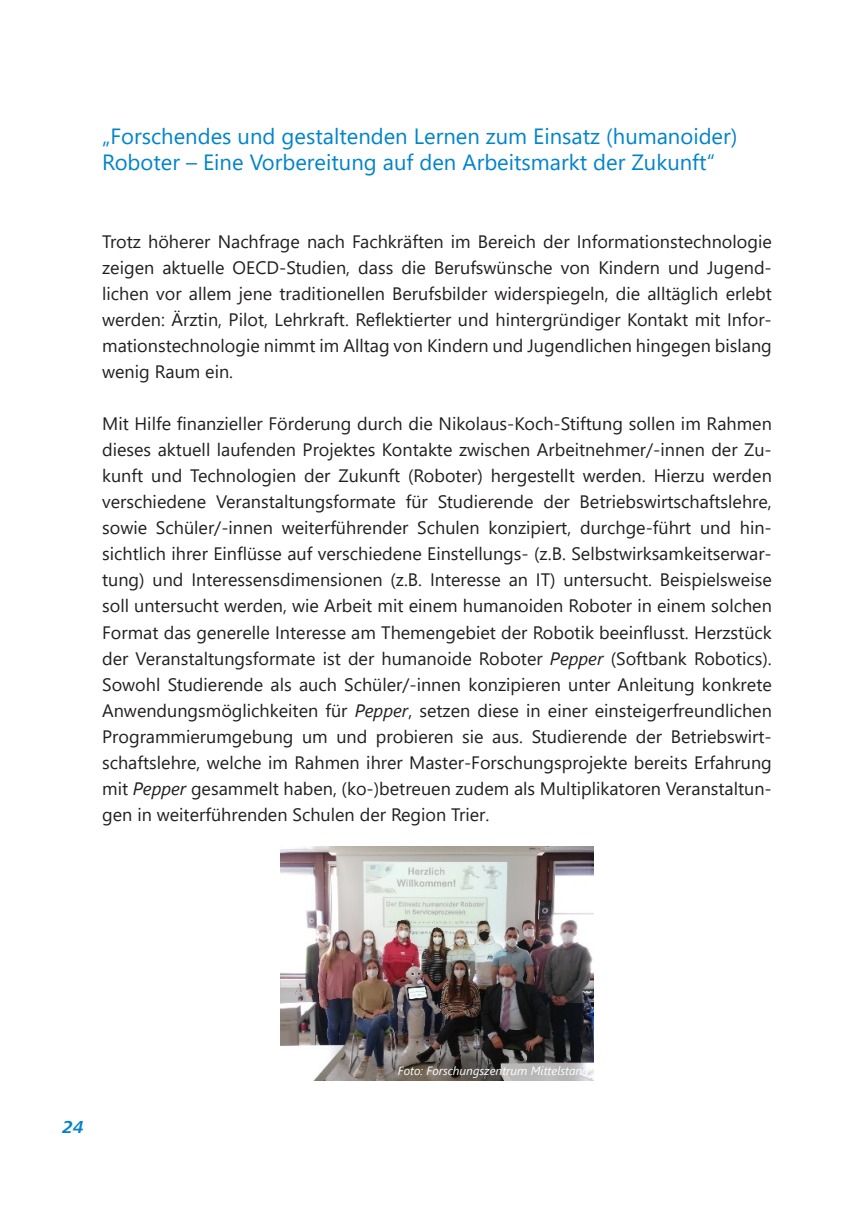
<style>
.page{position:relative;width:857px;height:1225px;background:#fff}
.page>*{position:absolute;margin:0;border:0;box-sizing:border-box;transform-origin:0 0}
.Headline_Buchteil{font:22px/26px "Segoe UI";color:#0084ca}
.Text{font:18px/26px "Segoe UI";color:#231f20;text-align:justify}
.t1{font:italic 700 18px "Frutiger Next LTW1 G";color:#0084ca}
.t2{font:italic 12px "Segoe UI";color:#fff}
.s1{font-style:italic}
</style>
<div class="page">
<img style="left:280px;top:846px;width:313px;height:234px">
<p class="Headline_Buchteil" style="left:102px;top:122px;width:636px">„Forschendes und gestaltenden Lernen zum Einsatz (humanoider)<br>Roboter – Eine Vorbereitung auf den Arbeitsmarkt der Zukunft“</p>
<p class="Text" style="left:102px;top:227px;width:671px">Trotz höherer Nachfrage nach Fachkräften im Bereich der Informationstechnologie zeigen aktuelle OECD-Studien, dass die Berufswünsche von Kindern und Jugend&shy;lichen vor allem jene traditionellen Berufsbilder widerspiegeln, die alltäglich erlebt werden: Ärztin, Pilot, Lehrkraft. Reflektierter und hintergründiger Kontakt mit Infor&shy;mationstechnologie nimmt im Alltag von Kindern und Jugendlichen hingegen bislang wenig Raum ein.</p>
<p class="Text" style="left:102px;top:409px;width:671px">Mit Hilfe finanzieller Förderung durch die Nikolaus-Koch-Stiftung sollen im Rahmen dieses aktuell laufenden Projektes Kontakte zwischen Arbeitnehmer/-innen der Zu&shy;kunft und Technologien der Zukunft (Roboter) hergestellt werden. Hierzu werden verschiedene Veranstaltungsformate für Studierende der Betriebswirtschaftslehre, sowie Schüler/-innen weiterführender Schulen konzipiert, durchge-führt und hin&shy;sichtlich ihrer Einflüsse auf verschiedene Einstellungs- (z.B. Selbstwirksamkeitserwar&shy;tung) und Interessensdimensionen (z.B. Interesse an IT) untersucht. Beispielsweise soll untersucht werden, wie Arbeit mit einem humanoiden Roboter in einem solchen Format das generelle Interesse am Themengebiet der Robotik beeinflusst. Herzstück der Veranstaltungsformate ist der humanoide Roboter <span class="s1">Pepper</span> (Softbank Robotics).<br>Sowohl Studierende als auch Schüler/-innen konzipieren unter Anleitung konkrete Anwendungsmöglichkeiten für <span class="s1">Pepper</span>, setzen diese in einer einsteigerfreundlichen Programmierumgebung um und probieren sie aus. Studierende der Betriebswirt&shy;schaftslehre, welche im Rahmen ihrer Master-Forschungsprojekte bereits Erfahrung mit <span class="s1">Pepper</span> gesammelt haben, (ko-)betreuen zudem als Multiplikatoren Veranstaltun&shy;gen in weiterführenden Schulen der Region Trier.</p>
<p class="t1" style="left:62px;top:1116px;width:23px">24</p>
<p class="t2" style="left:398px;top:1059px;width:192px">Foto: Forschungszentrum Mittelstand</p>
</div>
